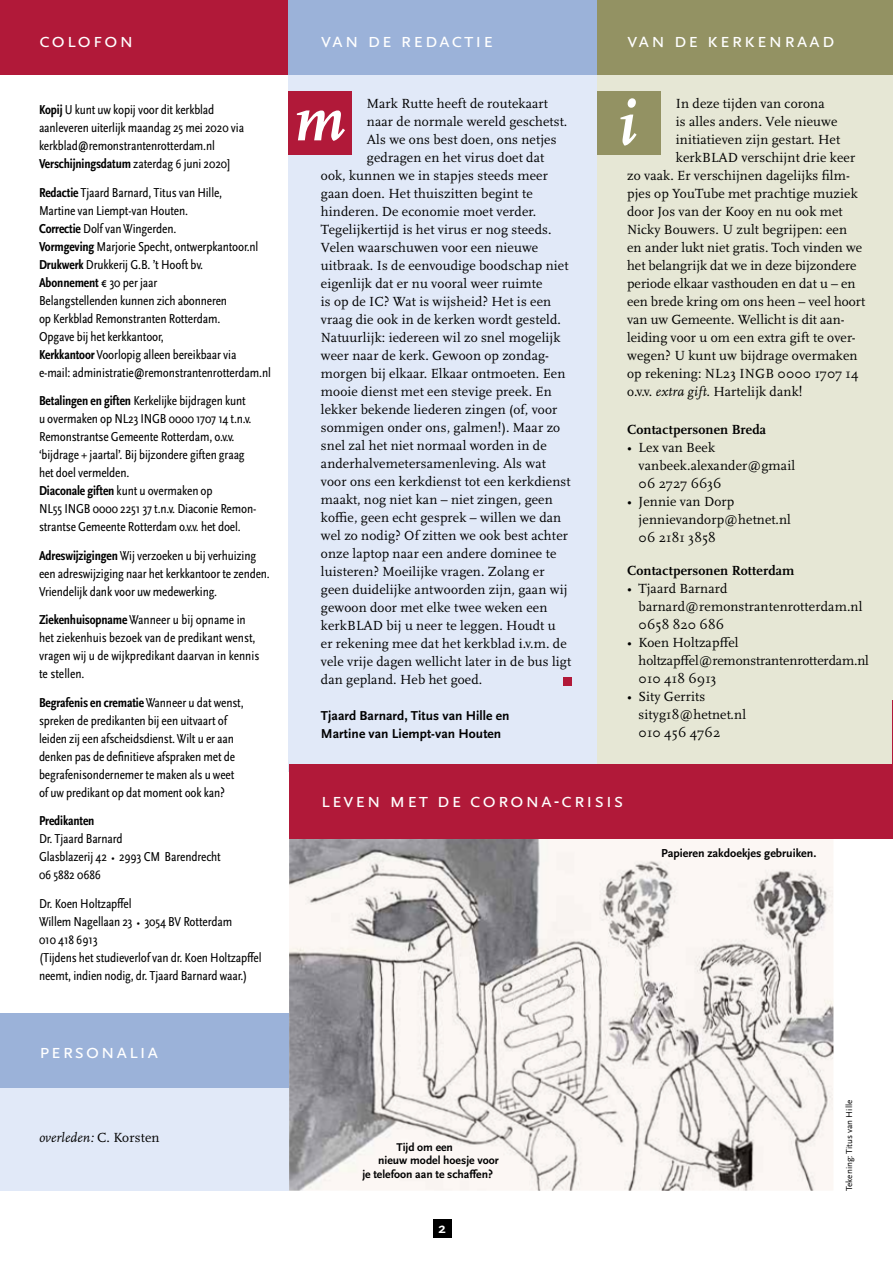
<style>
.page{position:relative;width:893px;height:1263px;background:#fff}
.page>*{position:absolute;margin:0;border:0;box-sizing:border-box;transform-origin:0 0}
.t1{font:italic 700 66px "Scala OT";color:#fff}
.t2{font:italic 700 64.5px "Scala OT";color:#fff}
.t3{font:21px "Scala Sans OT";letter-spacing:.08em;color:#fff}
.t4{font:700 15px "Scala Sans OT";color:#fff}
.t5{font:13.8px/18px "Scala OT";letter-spacing:.01em;color:#000}
.t6{font:13.8px/18px "Scala OT";letter-spacing:-.01em;color:#000}
.t7{font:700 13.8px "Scala OT";letter-spacing:.01em;color:#000}
.t8{font:italic 13.8px "Scala OT";letter-spacing:.01em;color:#000}
.t9{font:condensed 13.5px/18px "Scala Sans OT";letter-spacing:-.01em;color:#000}
.t10{font:700 13.5px/18px "Scala Sans OT";letter-spacing:.005em;color:#000}
.t11{font:700 condensed 13.5px "Scala Sans OT";letter-spacing:-.01em;color:#000}
.t12{font:700 12px "Scala Sans OT";color:#000}
.t13{font:700 11.7px "Scala Sans OT";color:#000}
.t14{font:9px "Scala Sans OT";color:#000}
.s1{font-weight:700}
.s2{font-size:10.5px}
.s3{font-style:normal}
.s4{font-style:italic}
</style>
<div class="page">
<div style="left:0;top:1074px;width:545px;height:117px;background:#e1e9f8"></div>
<div style="left:0;top:1013px;width:313px;height:75px;background:#9bb2d9"></div>
<hr style="left:892px;top:0;width:1px;height:74px;background:#9bb2d9">
<div style="left:0;top:0;width:288px;height:74px;background:#b11939"></div>
<div style="left:288px;top:471px;width:314px;height:301px;background:#e1e9f8"></div>
<div style="left:288px;top:63px;width:605px;height:440px;background:#e1e9f8"></div>
<div style="left:597px;top:63px;width:296px;height:728px;background:#e6e7d5"></div>
<div style="left:288px;top:0;width:318px;height:74px;background:#9bb2d9"></div>
<div style="left:288px;top:92px;width:64px;height:63px;background:#b11939"></div>
<div style="left:597px;top:92px;width:64px;height:63px;background:#939263"></div>
<div style="left:433px;top:1219px;width:18px;height:19px;background:#000"></div>
<div style="left:597px;top:0;width:295px;height:74px;background:#939263"></div>
<div style="left:563px;top:677px;width:9px;height:9px;background:#b11939"></div>
<img style="left:289px;top:839px;width:544px;height:352px">
<div style="left:289px;top:764px;width:604px;height:75px;background:#b11939"></div>
<hr style="left:892px;top:700px;width:1px;height:64px;background:#b11939">
<h3 class="t3" style="left:39px;top:29px;width:96px">colofon</h3>
<p class="t9" style="left:39px;top:101px;width:207px"><span class="s1">Kopij</span> U kunt uw kopij voor dit kerkblad aanleveren uiterlijk maandag 25 mei 2020 via kerkblad@remonstrantenrotterdam.nl <span class="s1">Verschijningsdatum</span> zaterdag 6 juni 2020]</p>
<p class="t9" style="left:39px;top:183px;width:233px"><span class="s1">Redactie</span> Tjaard Barnard, Titus van Hille,<br>Martine van Liempt-van Houten.<br><span class="s1">Correctie</span> Dolf van Wingerden.<br><span class="s1">Vormgeving</span> Marjorie Specht, ontwerpkantoor.nl <span class="s1">Drukwerk</span> Drukkerij G.B. ’t Hooft bv.<br><span class="s1">Abonnement</span> € 30 per jaar<br>Belangstellenden kunnen zich abonneren<br>op Kerkblad Remonstranten Rotterdam.<br>Opgave bij het kerkkantoor,<br><span class="s1">Kerkkantoor</span> Voorlopig alleen bereikbaar via e-mail: administratie@remonstrantenrotterdam.nl</p>
<p class="t9" style="left:39px;top:392px;width:219px"><span class="s1">Betalingen en giften</span> Kerkelijke bijdragen kunt<br>u overmaken op NL23 INGB 0000 1707 14 t.n.v.<br>Remonstrantse Gemeente Rotterdam, o.v.v. ‘bijdrage + jaartal’. Bij bijzondere giften graag het doel vermelden.<br><span class="s1">Diaconale giften</span> kunt u overmaken op<br>NL55 INGB 0000 2251 37 t.n.v. Diaconie Remon&shy;strantse Gemeente Rotterdam o.v.v. het doel.</p>
<p class="t9" style="left:39px;top:546px;width:232px"><span class="s1">Adreswijzigingen</span> Wij verzoeken u bij verhuizing een adreswijziging naar het kerkkantoor te zenden.<br>Vriendelijk dank voor uw medewerking.</p>
<p class="t9" style="left:39px;top:611px;width:222px"><span class="s1">Ziekenhuisopname</span> Wanneer u bij opname in het ziekenhuis bezoek van de predikant wenst, vragen wij u de wijkpredikant daarvan in kennis te stellen.</p>
<p class="t9" style="left:39px;top:693px;width:206px"><span class="s1">Begrafenis en crematie</span> Wanneer u dat wenst, spreken de predikanten bij een uitvaart of leiden zij een afscheidsdienst. Wilt u er aan denken pas de definitieve afspraken met de begrafenisondernemer te maken als u weet of uw predikant op dat moment ook kan?</p>
<p class="t11" style="left:39px;top:813px;width:57px">Predikanten</p>
<p class="t9" style="left:39px;top:830px;width:183px">Dr. Tjaard Barnard<br>Glasblazerij 42 <span class="s2">•</span> 2993 CM Barendrecht<br>06 5882 0686</p>
<p class="t9" style="left:39px;top:894px;width:224px">Dr. Koen Holtzapffel<br>Willem Nagellaan 23 <span class="s2">•</span> 3054 BV Rotterdam<br>010 418 6913<br>(Tijdens het studieverlof van dr. Koen Holtzapffel neemt, indien nodig, dr. Tjaard Barnard waar.)</p>
<h3 class="t3" style="left:39px;top:1039px;width:121px">personalia</h3>
<p class="t8" style="left:39px;top:1130px;width:122px">overleden: <span class="s3">C. Korsten</span></p>
<h3 class="t3" style="left:321px;top:29px;width:174px">van de redactie</h3>
<p class="t5" style="left:367px;top:95px;width:183px">Mark Rutte heeft de routekaart</p>
<p class="t5" style="left:367px;top:113px;width:202px">naar de normale wereld geschetst.</p>
<p class="t5" style="left:367px;top:131px;width:191px">Als we ons best doen, ons netjes</p>
<p class="t5" style="left:367px;top:149px;width:179px">gedragen en het virus doet dat</p>
<p class="t5" style="left:321px;top:167px;width:229px">ook, kunnen we in stapjes steeds meer</p>
<p class="t5" style="left:321px;top:185px;width:213px">gaan doen. Het thuiszitten begint te</p>
<p class="t5" style="left:321px;top:203px;width:217px">hinderen. De economie moet verder.</p>
<p class="t5" style="left:321px;top:221px;width:232px">Tegelijkertijd is het virus er nog steeds.</p>
<p class="t5" style="left:321px;top:239px;width:219px">Velen waarschuwen voor een nieuwe</p>
<p class="t5" style="left:321px;top:257px;width:249px">uitbraak. Is de eenvoudige boodschap niet</p>
<p class="t5" style="left:321px;top:275px;width:223px">eigenlijk dat er nu vooral weer ruimte</p>
<p class="t5" style="left:321px;top:293px;width:232px">is op de IC? Wat is wijsheid? Het is een</p>
<p class="t5" style="left:321px;top:311px;width:242px">vraag die ook in de kerken wordt gesteld.</p>
<p class="t5" style="left:321px;top:329px;width:241px">Natuurlijk: iedereen wil zo snel mogelijk</p>
<p class="t5" style="left:321px;top:347px;width:230px">weer naar de kerk. Gewoon op zondag-</p>
<p class="t5" style="left:321px;top:365px;width:246px">morgen bij elkaar. Elkaar ontmoeten. Een</p>
<p class="t5" style="left:321px;top:383px;width:232px">mooie dienst met een stevige preek. En</p>
<p class="t5" style="left:321px;top:401px;width:238px">lekker bekende liederen zingen (of, voor</p>
<p class="t5" style="left:321px;top:419px;width:241px">sommigen onder ons, galmen!). Maar zo</p>
<p class="t5" style="left:321px;top:437px;width:227px">snel zal het niet normaal worden in de</p>
<p class="t5" style="left:321px;top:455px;width:226px">anderhalvemetersamenleving. Als wat</p>
<p class="t5" style="left:321px;top:473px;width:251px">voor ons een kerkdienst tot een kerkdienst</p>
<p class="t5" style="left:321px;top:491px;width:233px">maakt, nog niet kan – niet zingen, geen</p>
<p class="t5" style="left:321px;top:509px;width:242px">koffie, geen echt gesprek – willen we dan</p>
<p class="t5" style="left:321px;top:527px;width:249px">wel zo nodig? Of zitten we ook best achter</p>
<p class="t5" style="left:321px;top:545px;width:237px">onze laptop naar een andere dominee te</p>
<p class="t5" style="left:321px;top:563px;width:225px">luisteren? Moeilijke vragen. Zolang er</p>
<p class="t5" style="left:321px;top:581px;width:248px">geen duidelijke antwoorden zijn, gaan wij</p>
<p class="t5" style="left:321px;top:599px;width:228px">gewoon door met elke twee weken een</p>
<p class="t5" style="left:321px;top:617px;width:236px">kerkBLAD bij u neer te leggen. Houdt u</p>
<p class="t5" style="left:321px;top:635px;width:247px">er rekening mee dat het kerkblad i.v.m. de</p>
<p class="t5" style="left:321px;top:653px;width:252px">vele vrije dagen wellicht later in de bus ligt</p>
<p class="t5" style="left:321px;top:671px;width:163px">dan gepland. Heb het goed.</p>
<p class="t10" style="left:321px;top:707px;width:190px">Tjaard Barnard, Titus van Hille en<br>Martine van Liempt-van Houten</p>
<h2 class="t2" style="left:294px;top:84px;width:53px">m</h2>
<h3 class="t3" style="left:627px;top:29px;width:209px">van de kerkenraad</h3>
<p class="t5" style="left:676px;top:95px;width:150px">In deze tijden van corona</p>
<p class="t5" style="left:676px;top:113px;width:163px">is alles anders. Vele nieuwe</p>
<p class="t5" style="left:676px;top:131px;width:166px">initiatieven zijn gestart. Het</p>
<p class="t5" style="left:676px;top:149px;width:181px">kerkBLAD verschijnt drie keer</p>
<p class="t5" style="left:627px;top:167px;width:224px">zo vaak. Er verschijnen dagelijks film-</p>
<p class="t5" style="left:627px;top:185px;width:232px">pjes op YouTube met prachtige muziek</p>
<p class="t5" style="left:627px;top:203px;width:217px">door Jos van der Kooy en nu ook met</p>
<p class="t5" style="left:627px;top:221px;width:221px">Nicky Bouwers. U zult begrijpen: een</p>
<p class="t5" style="left:627px;top:239px;width:237px">en ander lukt niet gratis. Toch vinden we</p>
<p class="t5" style="left:627px;top:257px;width:231px">het belangrijk dat we in deze bijzondere</p>
<p class="t5" style="left:627px;top:275px;width:230px">periode elkaar vasthouden en dat u – en</p>
<p class="t5" style="left:627px;top:293px;width:240px">een brede kring om ons heen – veel hoort</p>
<p class="t5" style="left:627px;top:311px;width:219px">van uw Gemeente. Wellicht is dit aan-</p>
<p class="t5" style="left:627px;top:329px;width:230px">leiding voor u om een extra gift te over-</p>
<p class="t5" style="left:627px;top:347px;width:232px">wegen? U kunt uw bijdrage overmaken</p>
<p class="t5" style="left:627px;top:365px;width:233px">op rekening: NL23 INGB 0000 1707 14</p>
<p class="t5" style="left:627px;top:383px;width:177px">o.v.v. <span class="s4">extra gift.</span> Hartelijk dank!</p>
<h1 class="t1" style="left:618px;top:87px;width:20px">i</h1>
<p class="t7" style="left:627px;top:422px;width:141px">Contactpersonen Breda</p>
<p class="t5" style="left:639px;top:439px;width:158px;text-indent:-11px">• Lex van Beek vanbeek.alexander@gmail<br>06 2727 6636</p>
<p class="t5" style="left:639px;top:493px;width:154px;text-indent:-11px">• Jennie van Dorp jennievandorp@hetnet.nl<br>06 2181 3858</p>
<p class="t7" style="left:627px;top:563px;width:169px">Contactpersonen Rotterdam</p>
<p class="t5" style="left:639px;top:580px;width:225px;text-indent:-11px">• Tjaard Barnard barnard@remonstrantenrotterdam.nl<br>0658 820 686</p>
<p class="t6" style="left:639px;top:634px;width:232px;text-indent:-11px">• Koen Holtzapffel holtzapffel@remonstrantenrotterdam.nl<br>010 418 6913</p>
<p class="t5" style="left:639px;top:688px;width:109px;text-indent:-11px">• Sity Gerrits sityg18@hetnet.nl<br>010 456 4762</p>
<h3 class="t3" style="left:321px;top:789px;width:304px">leven met de corona-crisis</h3>
<p class="t12" style="left:661px;top:846px;width:157px">Papieren zakdoekjes gebruiken.</p>
<p class="t13" style="left:396px;top:1140px;width:58px">Tijd om een</p>
<p class="t13" style="left:378px;top:1154px;width:122px">nieuw model hoesje voor</p>
<p class="t13" style="left:362px;top:1167px;width:132px">je telefoon aan te schaffen?</p>
<p class="t4" style="left:438px;top:1220px;width:9px">2</p>
<p class="t14" style="left:844px;top:1191px;width:92px;rotate:-90deg">Tekening: Titus van Hille</p>
</div>
